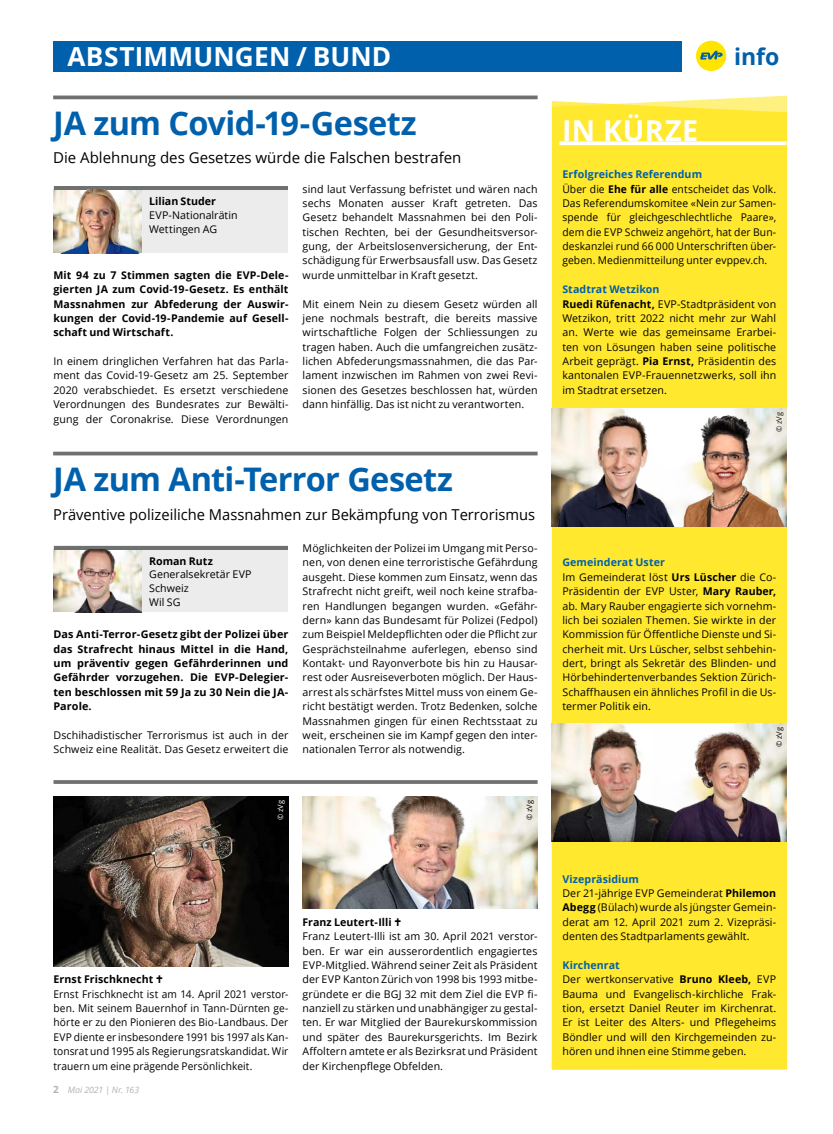
<style>
.page{position:relative;width:833px;height:1134px;background:#fff}
.page>*{position:absolute;margin:0;border:0;box-sizing:border-box;transform-origin:0 0}
.t1{font:700 32.5px "Open Sans";letter-spacing:-.02em;color:#0060ac}
.t2{font:700 28.75px "Open Sans";letter-spacing:.01em;color:#fff}
.t3{font:700 26.25px "Open Sans";letter-spacing:.005em;color:#fff}
.t4{font:700 23px "Open Sans";color:#0060ac}
.t5{font:15px "Open Sans";color:#000}
.t6{font:10.62px/14.4px "Open Sans";letter-spacing:.01em;color:#000}
.t7{font:700 10.62px/14.4px "Open Sans";letter-spacing:.01em;color:#000;text-align:justify}
.t8{font:10.62px/14.4px "Open Sans";letter-spacing:.01em;color:#000;text-align:justify;scale:.96 1}
.t9{font:italic 8.75px "Open Sans";color:#b1b4b4}
.t10{font:7.5px "Open Sans";letter-spacing:.02em;color:#000}
.t11{font:7.5px "Open Sans";color:#fff}
.s1{font-weight:700;font-style:normal;font-size:10px}
.s2{font-weight:700;color:#0060ac}
.s3{font-weight:700}
</style>
<div class="page">
<div style="left:696px;top:41px;width:30px;height:30px;background:#ffe400;border-radius:50%"></div>
<svg style="left:700px;top:51px;width:22px;height:9px"></svg>
<div style="left:53px;top:41px;width:628px;height:30px;background:#0060ac"></div>
<div style="left:54px;top:186px;width:234px;height:66px;background:#ececec"></div>
<hr style="left:54px;top:187px;width:234px;height:3px;background:#6f7070">
<img style="left:54px;top:190px;width:88px;height:63px">
<div style="left:54px;top:546px;width:234px;height:66px;background:#ececec"></div>
<img style="left:54px;top:549px;width:88px;height:63px">
<hr style="left:54px;top:546px;width:234px;height:3px;background:#6f7070">
<hr style="left:53px;top:96px;width:484px;height:3px;background:#6f7070">
<hr style="left:53px;top:452px;width:484px;height:3px;background:#6f7070">
<div style="left:552px;top:101px;width:235px;height:969px;background:#ffe82d"></div>
<svg style="left:559px;top:141px;width:227px;height:4px"></svg>
<img style="left:302px;top:796px;width:235px;height:113px">
<img style="left:715px;top:408px;width:72px;height:119px">
<img style="left:552px;top:723px;width:101px;height:119px">
<img style="left:653px;top:723px;width:134px;height:119px">
<img style="left:552px;top:408px;width:163px;height:119px">
<img style="left:54px;top:796px;width:234px;height:170px">
<img style="left:319px;top:796px;width:197px;height:113px">
<svg style="left:54px;top:780px;width:483px;height:4px;background:#777878"></svg>
<h3 class="t3" style="left:67px;top:38px;width:325px">ABSTIMMUNGEN / BUND</h3>
<h1 class="t1" style="left:53px;top:100px;width:365px">JA zum Covid-19-Gesetz</h1>
<h3 class="t5" style="left:53px;top:148px;width:410px">Die Ablehnung des Gesetzes würde die Falschen bestrafen</h3>
<p class="t7" style="left:149px;top:194px;width:68px">Lilian Studer</p>
<p class="t6" style="left:149px;top:208px;width:90px;line-height:13.8px">EVP-Nationalrätin<br>Wettingen AG</p>
<p class="t7" style="left:54px;top:267px;width:236px">Mit 94 zu 7 Stimmen sagten die EVP-Dele&shy;gierten JA zum Covid-19-Gesetz. Es enthält Massnahmen zur Abfederung der Auswir&shy;kungen der Covid-19-Pandemie auf Gesell&shy;schaft und Wirtschaft.</p>
<p class="t6" style="left:54px;top:354px;width:236px;text-align:justify">In einem dringlichen Verfahren hat das Parla&shy;ment das Covid-19-Gesetz am 25. September 2020 verabschiedet. Es ersetzt verschiedene Verordnungen des Bundesrates zur Bewälti&shy;gung der Coronakrise. Diese Verordnungen</p>
<p class="t6" style="left:303px;top:181px;width:236px;text-align:justify">sind laut Verfassung befristet und wären nach sechs Monaten ausser Kraft getreten. Das Gesetz behandelt Massnahmen bei den Poli&shy;tischen Rechten, bei der Gesundheitsversor&shy;gung, der Arbeitslosenversicherung, der Ent&shy;schädigung für Erwerbsausfall usw. Das Gesetz wurde unmittelbar in Kraft gesetzt.</p>
<p class="t6" style="left:303px;top:296px;width:236px;text-align:justify">Mit einem Nein zu diesem Gesetz würden all jene nochmals bestraft, die bereits massive wirtschaftliche Folgen der Schliessungen zu tragen haben. Auch die umfangreichen zusätz&shy;lichen Abfederungsmassnahmen, die das Par&shy;lament inzwischen im Rahmen von zwei Revi&shy;sionen des Gesetzes beschlossen hat, würden dann hinfällig. Das ist nicht zu verantworten.</p>
<h1 class="t1" style="left:53px;top:456px;width:401px">JA zum Anti-Terror Gesetz</h1>
<h3 class="t5" style="left:53px;top:504px;width:483px">Präventive polizeiliche Massnahmen zur Bekämpfung von Terrorismus</h3>
<p class="t7" style="left:149px;top:553px;width:65px">Roman Rutz</p>
<p class="t6" style="left:149px;top:567px;width:104px;line-height:13.8px">Generalsekretär EVP<br>Schweiz<br>Wil SG</p>
<p class="t7" style="left:54px;top:627px;width:236px">Das Anti-Terror-Gesetz gibt der Polizei über das Strafrecht hinaus Mittel in die Hand, um präventiv gegen Gefährderinnen und Gefährder vorzugehen. Die EVP-Delegier&shy;ten beschlossen mit 59 Ja zu 30 Nein die JA-Parole.</p>
<p class="t6" style="left:54px;top:727px;width:236px">Dschihadistischer Terrorismus ist auch in der<br>Schweiz eine Realität. Das Gesetz erweitert die</p>
<p class="t6" style="left:303px;top:541px;width:236px;text-align:justify">Möglichkeiten der Polizei im Umgang mit Perso&shy;nen, von denen eine terroristische Gefährdung ausgeht. Diese kommen zum Einsatz, wenn das Strafrecht nicht greift, weil noch keine strafba&shy;ren Handlungen begangen wurden. «Gefähr&shy;dern» kann das Bundesamt für Polizei (Fedpol) zum Beispiel Meldepflichten oder die Pflicht zur Gesprächsteilnahme auferlegen, ebenso sind Kontakt- und Rayonverbote bis hin zu Hausar&shy;rest oder Ausreiseverboten möglich. Der Haus&shy;arrest als schärfstes Mittel muss von einem Ge&shy;richt bestätigt werden. Trotz Bedenken, solche Massnahmen gingen für einen Rechtsstaat zu weit, erscheinen sie im Kampf gegen den inter&shy;nationalen Terror als notwendig.</p>
<p class="t11" style="left:275px;top:820px;width:22px;rotate:-90deg">© zVg</p>
<p class="t10" style="left:524px;top:820px;width:22px;rotate:-90deg">© zVg</p>
<p class="t7" style="left:54px;top:972px;width:101px">Ernst Frischknecht</p>
<p class="t8" style="left:54px;top:986px;width:246px">Ernst Frischknecht ist am 14. April 2021 verstor&shy;ben. Mit seinem Bauernhof in Tann-Dürnten ge&shy;hörte er zu den Pionieren des Bio-Landbaus. Der EVP diente er insbesondere 1991 bis 1997 als Kan&shy;tonsrat und 1995 als Regierungsratskandidat. Wir trauern um eine prägende Persönlichkeit.</p>
<p class="t9" style="left:53px;top:1084px;width:88px"><span class="s1">2</span> Mai 2021 | Nr. 163</p>
<p class="t7" style="left:302px;top:914px;width:91px">Franz Leutert-Illi</p>
<p class="t6" style="left:302px;top:929px;width:236px;text-align:justify">Franz Leutert-Illi ist am 30. April 2021 verstor&shy;ben. Er war ein ausserordentlich engagiertes EVP-Mitglied. Während seiner Zeit als Präsident der EVP Kanton Zürich von 1998 bis 1993 mitbe&shy;gründete er die BGJ 32 mit dem Ziel die EVP fi&shy;nanziell zu stärken und unabhängiger zu gestal&shy;ten. Er war Mitglied der Baurekurskommission und später des Baurekursgerichts. Im Bezirk Affoltern amtete er als Bezirksrat und Präsident der Kirchenpflege Obfelden.</p>
<h3 class="t4" style="left:734px;top:40px;width:47px">info</h3>
<h2 class="t2" style="left:562px;top:111px;width:138px">IN KÜRZE</h2>
<p class="t6" style="left:562px;top:167px;width:215px"><span class="s2">Erfolgreiches Referendum<br></span>Über die <span class="s3">Ehe für alle</span> entscheidet das Volk.<br>Das Referendumskomitee «Nein zur Samen&shy;spende für gleichgeschlechtliche Paare», dem die EVP Schweiz angehört, hat der Bun&shy;deskanzlei rund 66 000 Unterschriften über&shy;geben. Medienmitteilung unter evppev.ch.</p>
<p class="t6" style="left:562px;top:282px;width:215px"><span class="s2">Stadtrat Wetzikon<br></span><span class="s3">Ruedi Rüfenacht,</span> EVP-Stadtpräsident von Wetzikon, tritt 2022 nicht mehr zur Wahl an. Werte wie das gemeinsame Erarbei&shy;ten von Lösungen haben seine politische Arbeit geprägt. <span class="s3">Pia Ernst,</span> Präsidentin des kantonalen EVP-Frauennetzwerks, soll ihn im Stadtrat ersetzen.</p>
<p class="t10" style="left:774px;top:432px;width:22px;rotate:-90deg">© zVg</p>
<p class="t6" style="left:562px;top:555px;width:215px"><span class="s2">Gemeinderat Uster<br></span>Im Gemeinderat löst <span class="s3">Urs Lüscher</span> die Co-Präsidentin der EVP Uster, <span class="s3">Mary Rauber, </span>ab. Mary Rauber engagierte sich vornehm&shy;lich bei sozialen Themen. Sie wirkte in der Kommission für Öffentliche Dienste und Si&shy;cherheit mit. Urs Lüscher, selbst sehbehin&shy;dert, bringt als Sekretär des Blinden- und Hörbehindertenverbandes Sektion Zürich-Schaffhausen ein ähnliches Profil in die Us&shy;termer Politik ein.</p>
<p class="t10" style="left:774px;top:747px;width:22px;rotate:-90deg">© zVg</p>
<p class="t6" style="left:562px;top:871px;width:215px"><span class="s2">Vizepräsidium<br></span>Der 21-jährige EVP Gemeinderat <span class="s3">Philemon Abegg</span> (Bülach) wurde als jüngster Gemein&shy;derat am 12. April 2021 zum 2. Vizepräsi&shy;denten des Stadtparlaments gewählt.</p>
<p class="t6" style="left:562px;top:957px;width:215px"><span class="s2">Kirchenrat<br></span>Der wertkonservative <span class="s3">Bruno Kleeb,</span> EVP Bauma und Evangelisch-kirchliche Frak&shy;tion, ersetzt Daniel Reuter im Kirchenrat.<br>Er ist Leiter des Alters- und Pflegeheims Böndler und will den Kirchgemeinden zu&shy;hören und ihnen eine Stimme geben.</p>
</div>
